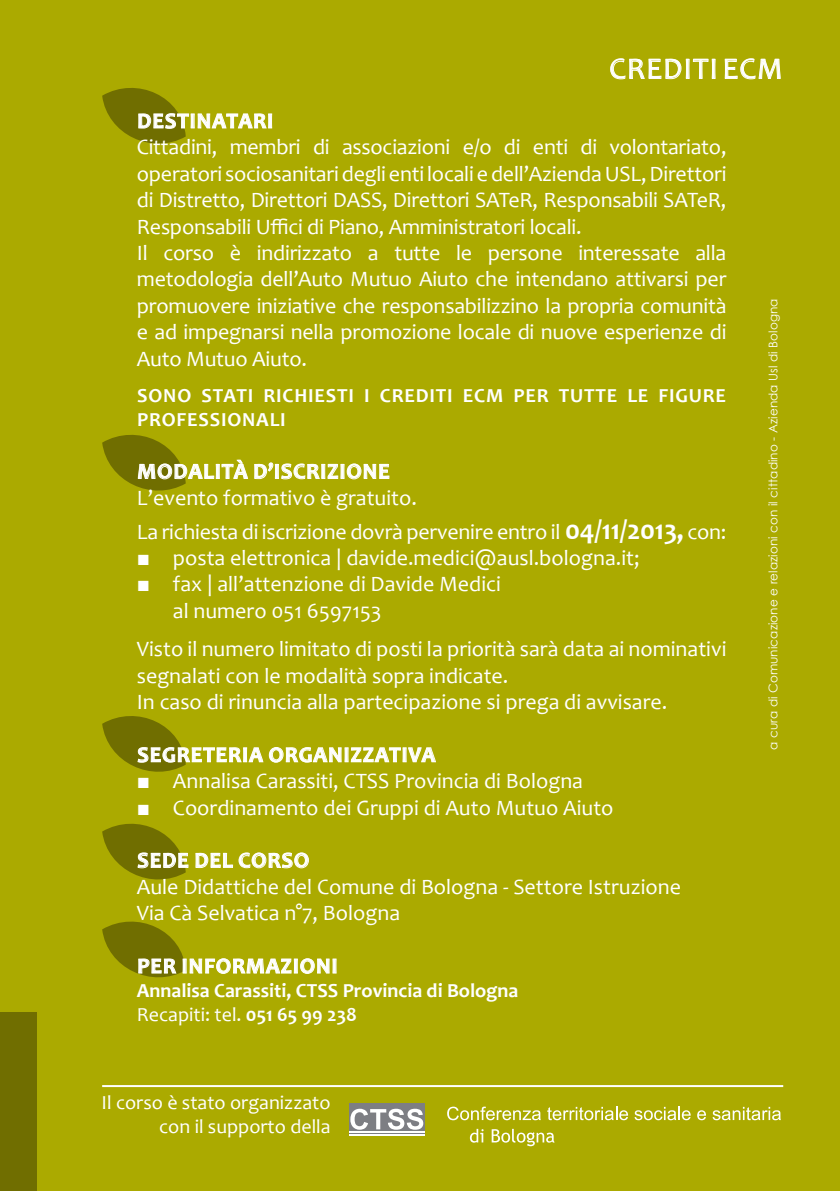
<style>
.page{position:relative;width:840px;height:1191px;background:#fff}
.page>*{position:absolute;margin:0;border:0;box-sizing:border-box;transform-origin:0 0}
.t1{font:30px "Candara";letter-spacing:.04em;color:#fff}
.t2{font:22px/26.4px "Candara";color:#fff;text-align:justify}
.t3{font:700 22px "Candara";letter-spacing:.04em;color:#fff}
.t4{font:20px "Candara";color:#fff}
.t5{font:700 20px/24px "Candara";letter-spacing:.04em;color:#fff}
.t6{font:700 20px "Candara";color:#fff}
.t7{font:12px "Century Gothic";letter-spacing:.01em;color:#fff}
.s1{font-weight:700;font-size:28px}
.s2{font-family:"Arial"}
.s3{font-weight:700}
</style>
<div class="page">
<div style="left:0;top:0;width:839px;height:1191px;background:#abaa00"></div>
<svg style="left:102px;top:88px;width:170px;height:56px"></svg>
<svg style="left:102px;top:435px;width:146px;height:56px"></svg>
<svg style="left:254px;top:462px;width:136px;height:18px"></svg>
<svg style="left:102px;top:716px;width:334px;height:56px"></svg>
<svg style="left:102px;top:823px;width:87px;height:57px"></svg>
<svg style="left:195px;top:852px;width:114px;height:16px"></svg>
<svg style="left:102px;top:921px;width:235px;height:57px"></svg>
<div style="left:0;top:1012px;width:37px;height:179px;background:#706e00"></div>
<svg style="left:610px;top:58px;width:105px;height:22px"></svg>
<svg style="left:724px;top:58px;width:56px;height:22px"></svg>
<hr style="left:102px;top:1085px;width:680px;height:2px;background:#fff">
<svg style="left:469px;top:1128px;width:14px;height:14px"></svg>
<svg style="left:491px;top:1128px;width:63px;height:18px"></svg>
<svg style="left:447px;top:1106px;width:93px;height:14px"></svg>
<svg style="left:547px;top:1106px;width:80px;height:14px"></svg>
<svg style="left:634px;top:1106px;width:56px;height:14px"></svg>
<svg style="left:697px;top:1110px;width:8px;height:10px"></svg>
<svg style="left:712px;top:1106px;width:68px;height:14px"></svg>
<svg style="left:349px;top:1103px;width:75px;height:30px"></svg>
<svg style="left:350px;top:1108px;width:73px;height:21px;background:#b5b5b8"></svg>
<hr style="left:349px;top:1130px;width:75px;height:2px;background:#fff">
<hr style="left:349px;top:1133px;width:75px;height:2px;background:#fff">
<p class="t1" style="left:609px;top:50px;width:175px">CREDITI ECM</p>
<p class="t3" style="left:137px;top:107px;width:137px">DESTINATARI</p>
<p class="t2" style="left:137px;top:134px;width:591px">Cittadini, membri di associazioni e/o di enti di volontariato, operatori sociosanitari degli enti locali e dell’Azienda USL, Direttori di Distretto, Direttori DASS, Direttori SATeR, Responsabili SATeR, Responsabili Uffici di Piano, Amministratori locali.</p>
<p class="t2" style="left:137px;top:239px;width:591px">Il corso è indirizzato a tutte le persone interessate alla metodologia dell’Auto Mutuo Aiuto che intendano attivarsi per promuovere iniziative che responsabilizzino la propria comunità e ad impegnarsi nella promozione locale di nuove esperienze di Auto Mutuo Aiuto.</p>
<p class="t5" style="left:137px;top:383px;width:590px">SONO STATI RICHIESTI I CREDITI ECM PER TUTTE LE FIGURE<br>PROFESSIONALI</p>
<p class="t3" style="left:137px;top:457px;width:254px">MODALITÀ D’ISCRIZIONE</p>
<p class="t2" style="left:137px;top:484px;width:281px">L’evento formativo è gratuito.</p>
<p class="t2" style="left:137px;top:518px;width:590px">La richiesta di iscrizione dovrà pervenire entro il <span class="s1">04/11/2013,</span> con:</p>
<p class="t2" style="left:137px;top:544px;width:504px"><span class="s2">■</span> posta elettronica | davide.medici@ausl.bologna.it;</p>
<p class="t2" style="left:137px;top:571px;width:365px"><span class="s2">■</span> fax | all’attenzione di Davide Medici</p>
<p class="t2" style="left:173px;top:597px;width:210px">al numero 051 6597153</p>
<p class="t2" style="left:137px;top:635px;width:590px">Visto il numero limitato di posti la priorità sarà data ai nominativi segnalati con le modalità sopra indicate.</p>
<p class="t2" style="left:137px;top:688px;width:531px">In caso di rinuncia alla partecipazione si prega di avvisare.</p>
<p class="t3" style="left:137px;top:741px;width:299px">SEGRETERIA ORGANIZZATIVA</p>
<p class="t2" style="left:137px;top:767px;width:447px"><span class="s2">■</span> Annalisa Carassiti, CTSS Provincia di Bologna</p>
<p class="t2" style="left:137px;top:794px;width:478px"><span class="s2">■</span> Coordinamento dei Gruppi di Auto Mutuo Aiuto</p>
<p class="t3" style="left:137px;top:846px;width:173px">SEDE DEL CORSO</p>
<p class="t2" style="left:137px;top:873px;width:545px">Aule Didattiche del Comune di Bologna - Settore Istruzione</p>
<p class="t2" style="left:137px;top:899px;width:265px">Via Cà Selvatica n°7, Bologna</p>
<p class="t3" style="left:137px;top:952px;width:202px">PER INFORMAZIONI</p>
<p class="t6" style="left:137px;top:978px;width:383px">Annalisa Carassiti, CTSS Provincia di Bologna</p>
<p class="t4" style="left:137px;top:1002px;width:221px">Recapiti: tel. <span class="s3">051 65 99 238</span></p>
<p class="t4" style="left:102px;top:1090px;width:230px">Il corso è stato organizzato</p>
<p class="t4" style="left:159px;top:1114px;width:173px">con il supporto della</p>
<p class="t7" style="left:764px;top:750px;width:453px;rotate:-90deg">a cura di Comunicazione e relazioni con il cittadino - Azienda Usl di Bologna</p>
</div>
